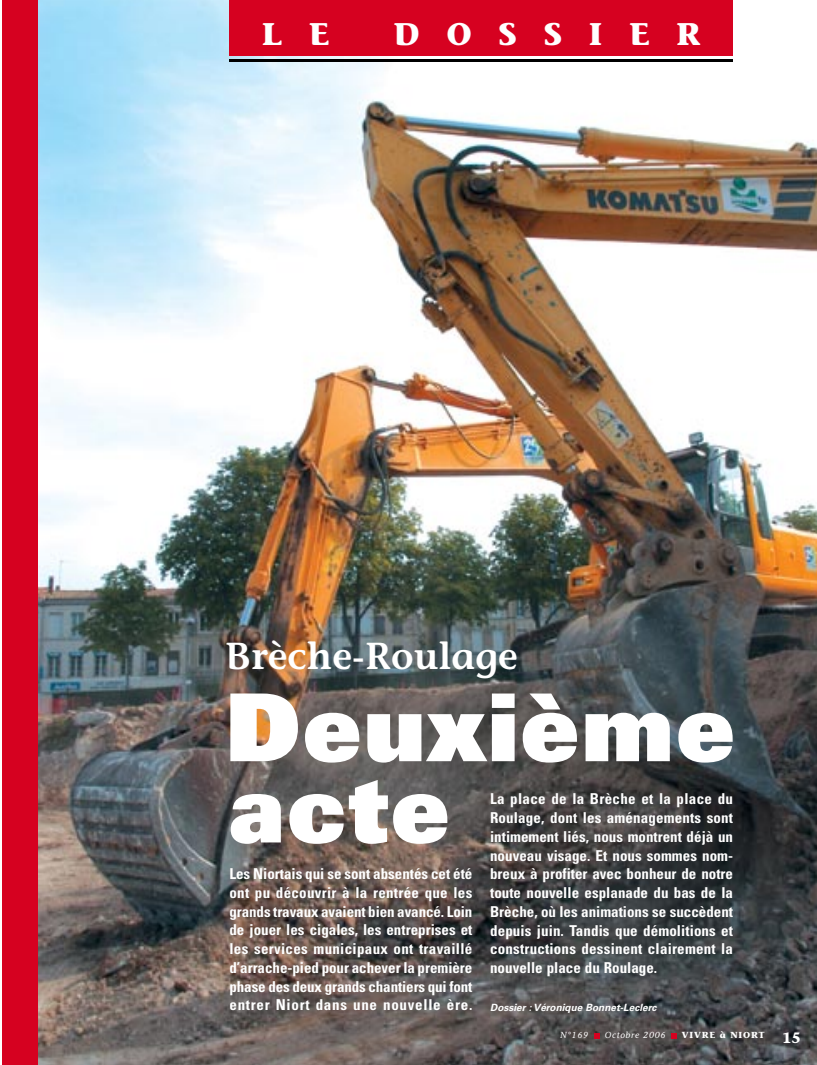
<style>
.page{position:relative;width:817px;height:1065px;background:#fff}
.page>*{position:absolute;margin:0;border:0;box-sizing:border-box;transform-origin:0 0}
.t1{font:900 93.75px/81.2px "Univers";letter-spacing:.025em;color:#fff}
.t2{font:600 37.5px "Stone Informal";color:#fff}
.t3{font:700 31.25px "Stone Informal";letter-spacing:.85em;color:#fff}
.t4{font:700 condensed 15px/18.8px "Univers";letter-spacing:.015em;color:#fff;text-align:justify}
.t5{font:italic 700 10px "Univers";color:#fff}
.t6{font:italic 8.75px "Stone Informal";letter-spacing:.085em;color:#fff}
.t7{font:700 8.75px "Stone Informal";letter-spacing:.095em;color:#fff}
.s1{font-size:15px}
</style>
<div class="page">
<img style="left:2px;top:0;width:814px;height:1065px">
<h3 class="t3" style="left:261px;top:22px;width:69px">L E</h3>
<h3 class="t3" style="left:393px;top:22px;width:309px">DOSSIER</h3>
<h2 class="t2" style="left:225px;top:641px;width:293px">Brèche-Roulage</h2>
<h1 class="t1" style="left:225px;top:696px;width:511px">Deuxième acte</h1>
<p class="t4" style="left:490px;top:791px;width:244px">La place de la Brèche et la place du Roulage, dont les aménagements sont intimement liés, nous montrent déjà un nouveau visage. Et nous sommes nom&shy;breux à profiter avec bonheur de notre toute nouvelle esplanade du bas de la Brèche, où les animations se succèdent depuis juin. Tandis que démolitions et constructions dessinent clairement la nouvelle place du Roulage.</p>
<p class="t5" style="left:490px;top:1003px;width:168px">Dossier : Véronique Bonnet-Leclerc</p>
<p class="t6" style="left:560px;top:1032px;width:29px">N°169</p>
<p class="t6" style="left:604px;top:1032px;width:62px">Octobre 2006</p>
<p class="t7" style="left:681px;top:1032px;width:121px">VIVRE à NIORT <span class="s1">15</span></p>
<p class="t4" style="left:229px;top:866px;width:244px">Les Niortais qui se sont absentés cet été ont pu découvrir à la rentrée que les grands travaux avaient bien avancé. Loin de jouer les cigales, les entreprises et les services municipaux ont travaillé d’arrache-pied pour achever la première phase des deux grands chantiers qui font entrer Niort dans une nouvelle ère.</p>
</div>
